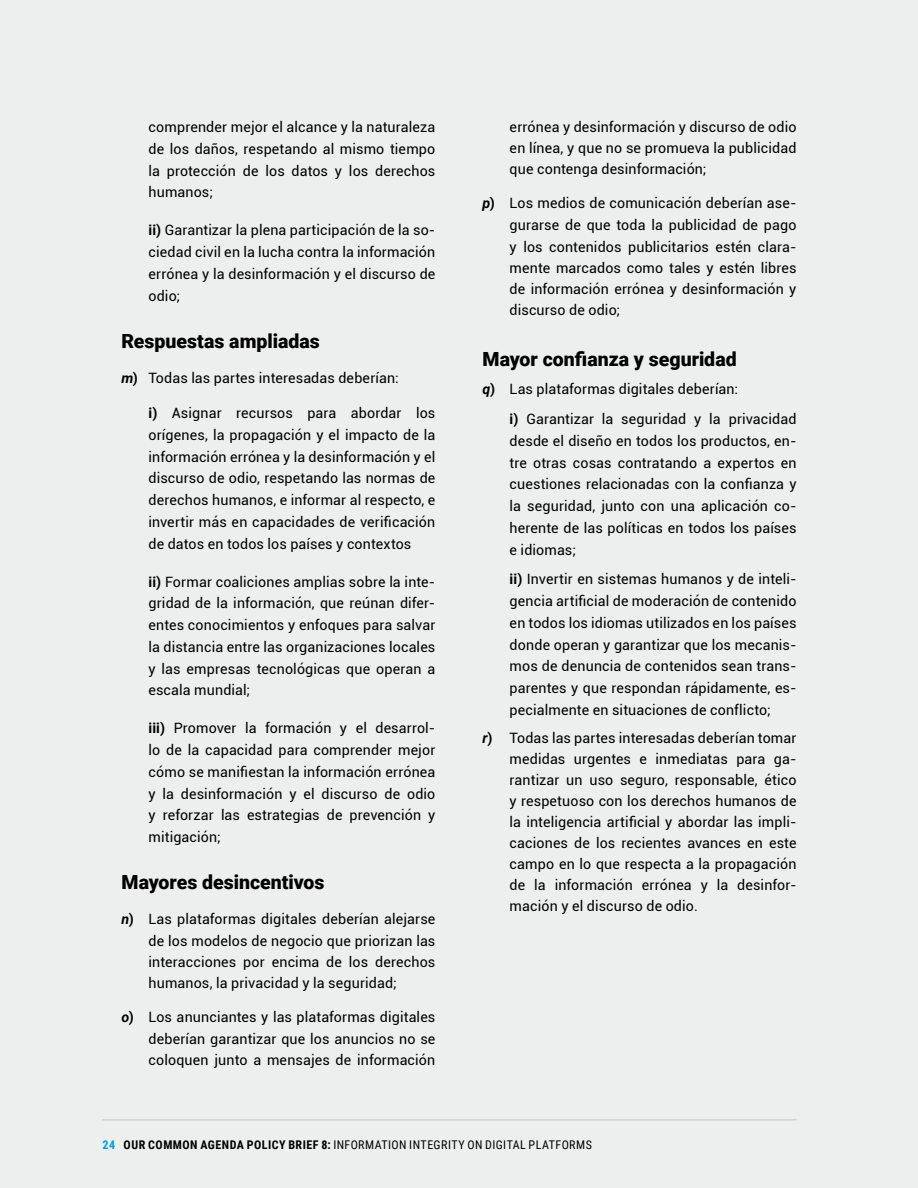
<style>
.page{position:relative;width:918px;height:1188px;background:#edeeee}
.page>*{position:absolute;margin:0;border:0;box-sizing:border-box;transform-origin:0 0}
.t1{font:900 19.5px "Roboto";color:#000}
.t2{font:14.25px/21.8px "Roboto";letter-spacing:.01em;color:#000;text-align:justify}
.t3{font:12px "Roboto Condensed";letter-spacing:.035em;color:#000}
.s1{font-weight:700}
.s2{font-weight:700;font-style:italic}
.s3{font-weight:700;color:#009edb}
</style>
<div class="page">
<hr style="left:102px;top:1119px;width:695px;height:1px;background:#d1d3d4">
<p class="t2" style="left:149px;top:117px;width:288px">comprender mejor el alcance y la naturaleza de los daños, respetando al mismo tiempo la protección de los datos y los derechos humanos;</p>
<p class="t2" style="left:149px;top:220px;width:288px"><span class="s1">ii)</span> Garantizar la plena participación de la so&shy;ciedad civil en la lucha contra la información errónea y la desinformación y el discurso de odio;</p>
<h1 class="t1" style="left:122px;top:333px;width:200px">Respuestas ampliadas</h1>
<p class="t2" style="left:122px;top:368px;width:279px"><span class="s2">m</span><span class="s1">)</span> Todas las partes interesadas deberían:</p>
<p class="t2" style="left:149px;top:403px;width:288px"><span class="s1">i)</span> Asignar recursos para abordar los orígenes, la propagación y el impacto de la información errónea y la desinformación y el discurso de odio, respetando las normas de derechos humanos, e informar al respecto, e invertir más en capacidades de verificación de datos en todos los países y contextos</p>
<p class="t2" style="left:149px;top:572px;width:288px"><span class="s1">ii)</span> Formar coaliciones amplias sobre la inte&shy;gridad de la información, que reúnan difer&shy;entes conocimientos y enfoques para salvar la distancia entre las organizaciones locales y las empresas tecnológicas que operan a escala mundial;</p>
<p class="t2" style="left:149px;top:718px;width:288px"><span class="s1">iii)</span> Promover la formación y el desarrol&shy;lo de la capacidad para comprender mejor cómo se manifiestan la información errónea y la desinformación y el discurso de odio y reforzar las estrategias de prevención y mitigación;</p>
<h1 class="t1" style="left:122px;top:874px;width:205px">Mayores desincentivos</h1>
<p class="t2" style="left:149px;top:910px;width:288px;line-height:21.3px;text-indent:-27px"><span class="s2">n</span><span class="s1">)</span> Las plataformas digitales deberían alejarse de los modelos de negocio que priorizan las interacciones por encima de los derechos humanos, la privacidad y la seguridad;</p>
<p class="t2" style="left:149px;top:1007px;width:288px;line-height:21.3px;text-indent:-27px"><span class="s2">o</span><span class="s1">)</span> Los anunciantes y las plataformas digitales deberían garantizar que los anuncios no se coloquen junto a mensajes de información</p>
<p class="t2" style="left:510px;top:118px;width:288px;line-height:21px">errónea y desinformación y discurso de odio en línea, y que no se promueva la publicidad que contenga desinformación;</p>
<p class="t2" style="left:510px;top:193px;width:288px;line-height:21.3px;text-indent:-27px"><span class="s2">p</span><span class="s1">)</span> Los medios de comunicación deberían ase&shy;gurarse de que toda la publicidad de pago y los contenidos publicitarios estén clara&shy;mente marcados como tales y estén libres de información errónea y desinformación y discurso de odio;</p>
<h1 class="t1" style="left:483px;top:345px;width:256px">Mayor confianza y seguridad</h1>
<p class="t2" style="left:510px;top:375px;width:288px;line-height:29.8px;text-indent:-27px"><span class="s2">q</span><span class="s1">)</span> Las plataformas digitales deberían:<br><span class="s1">i)</span> Garantizar la seguridad y la privacidad</p>
<p class="t2" style="left:510px;top:431px;width:288px">desde el diseño en todos los productos, en&shy;tre otras cosas contratando a expertos en cuestiones relacionadas con la confianza y la seguridad, junto con una aplicación co&shy;herente de las políticas en todos los países e idiomas;</p>
<p class="t2" style="left:510px;top:569px;width:288px"><span class="s1">ii)</span> Invertir en sistemas humanos y de inteli&shy;gencia artificial de moderación de contenido en todos los idiomas utilizados en los países donde operan y garantizar que los mecanis&shy;mos de denuncia de contenidos sean trans&shy;parentes y que respondan rápidamente, es&shy;pecialmente en situaciones de conflicto;</p>
<p class="t2" style="left:510px;top:729px;width:288px;line-height:21px;text-indent:-27px"><span class="s2">r</span><span class="s1">)</span> Todas las partes interesadas deberían tomar medidas urgentes e inmediatas para ga&shy;rantizar un uso seguro, responsable, ético y respetuoso con los derechos humanos de la inteligencia artificial y abordar las impli&shy;caciones de los recientes avances en este campo en lo que respecta a la propagación de la información errónea y la desinfor&shy;mación y el discurso de odio.</p>
<p class="t3" style="left:102px;top:1137px;width:491px"><span class="s3">24</span> <span class="s1">OUR COMMON AGENDA POLICY BRIEF 8:</span> INFORMATION INTEGRITY ON DIGITAL PLATFORMS</p>
</div>
